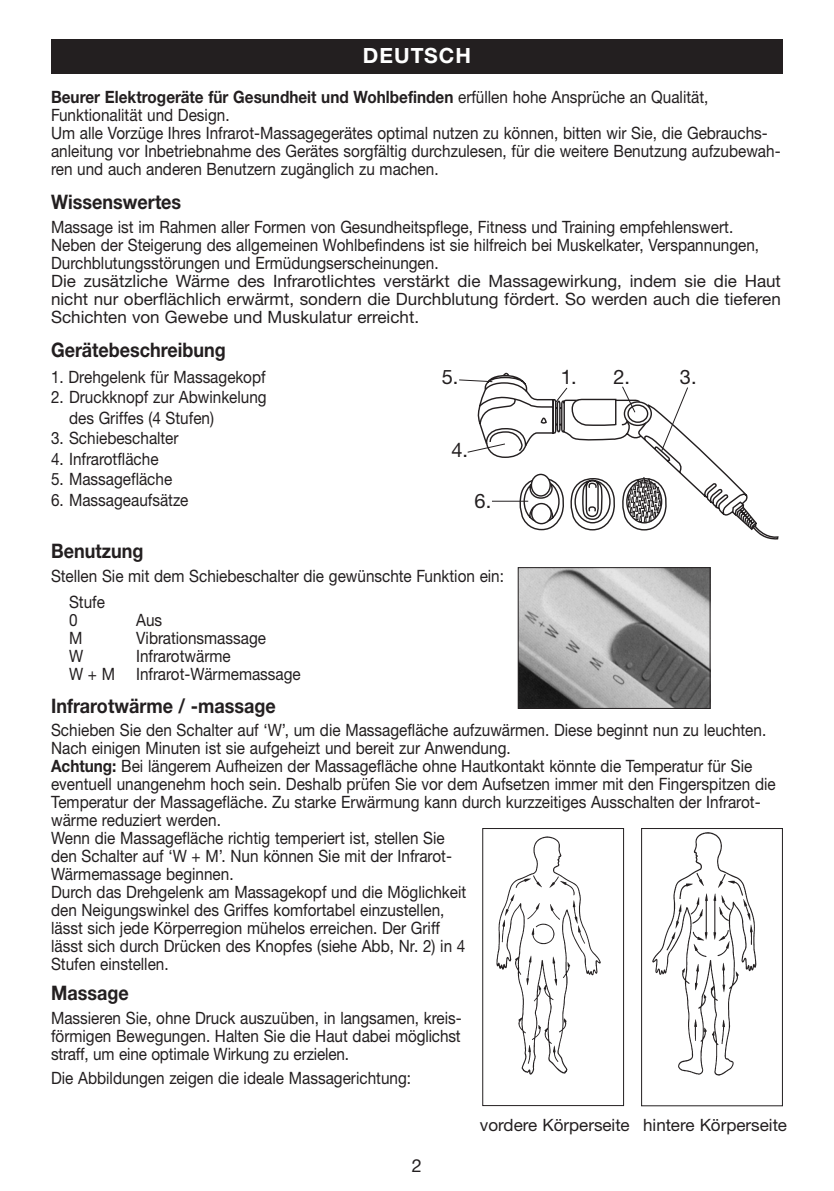
<style>
.page{position:relative;width:834px;height:1191px;background:#fff}
.page>*{position:absolute;margin:0;border:0;box-sizing:border-box;transform-origin:0 0}
.t1{font:700 21px "Helvetica Neue LTW1 G";color:#fff}
.t2{font:700 20px "Helvetica Neue LTW1 G";color:#231f20;scale:.9 1}
.t3{font:20px "Helvetica Neue LTW1 G";color:#231f20}
.t4{font:18px "Helvetica Neue LTW1 G";color:#231f20}
.t5{font:17px/18px "Helvetica Neue LTW1 G";color:#231f20;scale:.9 1}
.t6{font:17px "Helvetica Neue LTW1 G";color:#231f20}
.s1{font-weight:700}
</style>
<div class="page">
<img style="left:652px;top:832px;width:104px;height:243px">
<div style="left:641px;top:828px;width:141px;height:278px;border:1px solid #231f20"></div>
<img style="left:496px;top:837px;width:104px;height:237px">
<div style="left:482px;top:828px;width:142px;height:278px;border:1px solid #231f20"></div>
<img style="left:519px;top:569px;width:189px;height:138px">
<div style="left:517px;top:567px;width:193px;height:142px;border:1px solid #231f20"></div>
<div style="left:51px;top:40px;width:731px;height:34px;background:#231f20"></div>
<svg style="left:459px;top:372px;width:320px;height:168px"></svg>
<p class="t1" style="left:363px;top:43px;width:32px">Deut</p>
<p class="t1" style="left:424px;top:43px;width:48px">sch</p>
<p class="t5" style="left:51px;top:88px;width:812px"><span class="s1">Beurer Elektrogeräte für Gesundheit und Wohlbefinden</span> erfüllen hohe Ansprüche an Qualität, Funktionalität und Design.<br>Um alle Vorzüge Ihres Infrarot-Massagegerätes optimal nutzen zu können, bitten wir Sie, die Gebrauchs&shy;anleitung vor Inbetriebnahme des Gerätes sorgfältig durchzulesen, für die weitere Benutzung aufzubewah&shy;ren und auch anderen Benutzern zugänglich zu machen.</p>
<p class="t2" style="left:51px;top:190px;width:146px">Wissenswertes</p>
<p class="t5" style="left:51px;top:218px;width:812px">Massage ist im Rahmen aller Formen von Gesundheitspflege, Fitness und Training empfehlenswert.<br>Neben der Steigerung des allgemeinen Wohlbefindens ist sie hilfreich bei Muskelkater, Verspannungen, Durchblutungsstörungen und Ermüdungserscheinungen.<br>Die zusätzliche Wärme des Infrarotlichtes verstärkt die Massagewirkung, indem sie die Haut nicht nur oberflächlich erwärmt, sondern die Durchblutung fördert. So werden auch die tieferen Schichten von Gewebe und Muskulatur erreicht.</p>
<p class="t2" style="left:51px;top:337px;width:196px">Gerätebeschreibung</p>
<p class="t5" style="left:51px;top:368px;width:240px">1. Drehgelenk für Massagekopf</p>
<p class="t5" style="left:69px;top:387px;width:221px;line-height:20.4px;text-indent:-18px">2. Druckknopf zur Abwinkelung des Griffes (4 Stufen)</p>
<p class="t5" style="left:51px;top:429px;width:143px">3. Schiebeschalter</p>
<p class="t5" style="left:51px;top:449px;width:121px">4. Infrarotfläche</p>
<p class="t5" style="left:51px;top:470px;width:136px">5. Massagefläche</p>
<p class="t5" style="left:51px;top:490px;width:154px">6. Massageaufsätze</p>
<p class="t2" style="left:51px;top:538px;width:104px">Benutzung</p>
<p class="t5" style="left:69px;top:562px;width:485px;line-height:26.6px;text-indent:-18px">Stellen Sie mit dem Schiebeschalter die gewünschte Funktion ein:<br>Stufe</p>
<p class="t5" style="left:69px;top:611px;width:11px">0</p>
<p class="t5" style="left:136px;top:611px;width:30px">Aus</p>
<p class="t5" style="left:69px;top:629px;width:16px">M</p>
<p class="t5" style="left:136px;top:629px;width:146px">Vibrationsmassage</p>
<p class="t5" style="left:69px;top:647px;width:17px">W</p>
<p class="t3" style="left:561px;top:364px;width:71px">1. 2.</p>
<p class="t3" style="left:679px;top:364px;width:18px">3.</p>
<p class="t3" style="left:441px;top:364px;width:18px">5.</p>
<p class="t3" style="left:451px;top:437px;width:18px">4.</p>
<p class="t3" style="left:474px;top:489px;width:18px">6.</p>
<p class="t5" style="left:69px;top:647px;width:259px;text-align:center">Infrarotwärme<br>W + M Infrarot-Wärmemassage</p>
<p class="t2" style="left:51px;top:693px;width:251px">Infrarotwärme / -massage</p>
<p class="t5" style="left:51px;top:721px;width:806px">Schieben Sie den Schalter auf ‘W’, um die Massagefläche aufzuwärmen. Diese beginnt nun zu leuchten.<br>Nach einigen Minuten ist sie aufgeheizt und bereit zur Anwendung.<br><span class="s1">Achtung:</span> Bei längerem Aufheizen der Massagefläche ohne Hautkontakt könnte die Temperatur für Sie eventuell unangenehm hoch sein. Deshalb prüfen Sie vor dem Aufsetzen immer mit den Fingerspitzen die Temperatur der Massagefläche. Zu starke Erwärmung kann durch kurzzeitiges Ausschalten der Infrarot&shy;wärme reduziert werden.<br>Wenn die Massagefläche richtig temperiert ist, stellen Sie<br>den Schalter auf ‘W + M’. Nun können Sie mit der Infrarot-<br>Wärmemassage beginnen.<br>Durch das Drehgelenk am Massagekopf und die Möglichkeit<br>den Neigungswinkel des Griffes komfortabel einzustellen,<br>lässt sich jede Körperregion mühelos erreichen. Der Griff<br>lässt sich durch Drücken des Knopfes (siehe Abb, Nr. 2) in 4<br>Stufen einstellen.</p>
<p class="t2" style="left:51px;top:981px;width:88px">Massage</p>
<p class="t5" style="left:51px;top:1009px;width:458px;text-align:justify">Massieren Sie, ohne Druck auszuüben, in langsamen, kreis&shy;förmigen Bewegungen. Halten Sie die Haut dabei möglichst straff, um eine optimale Wirkung zu erzielen.</p>
<p class="t5" style="left:51px;top:1068px;width:401px">Die Abbildungen zeigen die ideale Massagerichtung:</p>
<p class="t4" style="left:412px;top:1154px;width:12px">2</p>
<p class="t6" style="left:480px;top:1114px;width:308px">vordere Körperseite hintere Körperseite</p>
</div>
